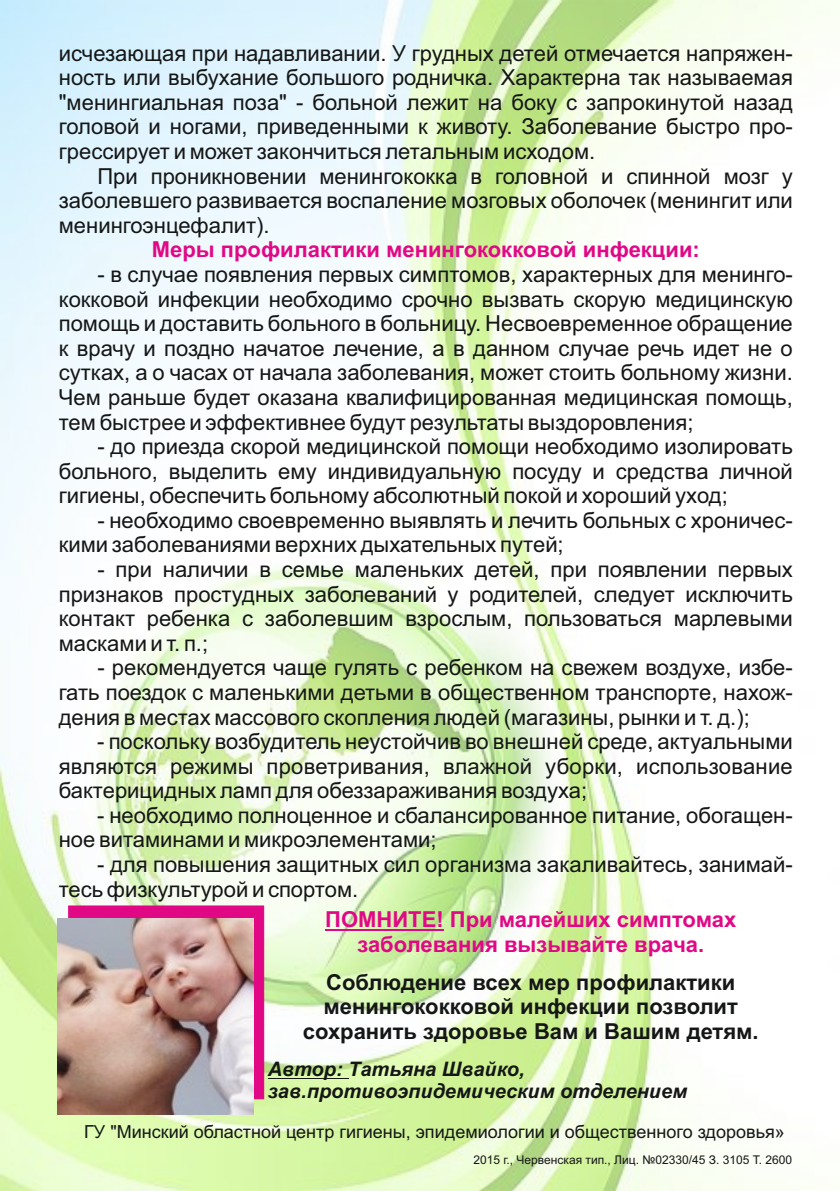
<style>
.page{position:relative;width:840px;height:1191px;background:#fff}
.page>*{position:absolute;margin:0;border:0;box-sizing:border-box;transform-origin:0 0}
.t1{font:22px/24.6px "Arial";color:#151616;text-align:justify}
.t2{font:700 22px/24.6px "Arial";color:#e10886;text-align:center}
.t3{font:700 22px/24.6px "Arial";color:#151616;text-align:center}
.t4{font:italic 700 20px/22.4px "Arial";color:#151616}
.t5{font:18px "Arial";color:#151616}
.t6{font:12px "Arial";color:#151616}
</style>
<div class="page">
<img style="left:1px;top:1px;width:837px;height:1190px">
<svg style="left:68px;top:905px;width:196px;height:194px;background:#e1158b"></svg>
<img style="left:57px;top:918px;width:196px;height:196px">
<hr style="left:325px;top:929px;width:118px;height:1px;background:#e10886">
<hr style="left:267px;top:1078px;width:81px;height:1px;background:#151616">
<p class="t1" style="left:59px;top:43px;width:735px">исчезающая при надавливании. У грудных детей отмечается напряжен&shy;ность или выбухание большого родничка. Характерна так называемая "менингиальная поза" - больной лежит на боку с запрокинутой назад головой и ногами, приведенными к животу. Заболевание быстро про&shy;грессирует и может закончиться летальным исходом.</p>
<p class="t1" style="left:59px;top:166px;width:735px;text-indent:39px">При проникновении менингококка в головной и спинной мозг у заболевшего развивается воспаление мозговых оболочек (менингит или менингоэнцефалит).</p>
<p class="t2" style="left:152px;top:239px;width:549px">Меры профилактики менингококковой инфекции:</p>
<p class="t1" style="left:59px;top:264px;width:735px;text-indent:39px">- в случае появления первых симптомов, характерных для менинго&shy;кокковой инфекции необходимо срочно вызвать скорую медицинскую помощь и доставить больного в больницу. Несвоевременное обращение к врачу и поздно начатое лечение, а в данном случае речь идет не о сутках, а о часах от начала заболевания, может стоить больному жизни.<br>Чем раньше будет оказана квалифицированная медицинская помощь, тем быстрее и эффективнее будут результаты выздоровления;</p>
<p class="t1" style="left:59px;top:436px;width:735px;text-indent:39px">- до приезда скорой медицинской помощи необходимо изолировать больного, выделить ему индивидуальную посуду и средства личной гигиены, обеспечить больному абсолютный покой и хороший уход;</p>
<p class="t1" style="left:59px;top:510px;width:735px;text-indent:39px">- необходимо своевременно выявлять и лечить больных с хроничес&shy;кими заболеваниями верхних дыхательных путей;</p>
<p class="t1" style="left:59px;top:559px;width:735px;text-indent:39px">- при наличии в семье маленьких детей, при появлении первых признаков простудных заболеваний у родителей, следует исключить контакт ребенка с заболевшим взрослым, пользоваться марлевыми масками и т. п.;</p>
<p class="t1" style="left:59px;top:657px;width:735px;text-indent:39px">- рекомендуется чаще гулять с ребенком на свежем воздухе, избе&shy;гать поездок с маленькими детьми в общественном транспорте, нахож&shy;дения в местах массового скопления людей (магазины, рынки и т. д.);</p>
<p class="t1" style="left:59px;top:731px;width:735px;text-indent:39px">- поскольку возбудитель неустойчив во внешней среде, актуальными являются режимы проветривания, влажной уборки, использование бактерицидных ламп для обеззараживания воздуха;</p>
<p class="t1" style="left:59px;top:805px;width:735px;text-indent:39px">- необходимо полноценное и сбалансированное питание, обогащен&shy;ное витаминами и микроэлементами;</p>
<p class="t1" style="left:59px;top:854px;width:735px;text-indent:39px">- для повышения защитных сил организма закаливайтесь, занимай&shy;тесь физкультурой и спортом.</p>
<p class="t2" style="left:325px;top:909px;width:412px">ПОМНИТЕ! При малейших симптомах заболевания вызывайте врача.</p>
<p class="t3" style="left:303px;top:971px;width:457px">Соблюдение всех мер профилактики менингококковой инфекции позволит сохранить здоровье Вам и Вашим детям.</p>
<p class="t4" style="left:267px;top:1059px;width:420px">Автор: Татьяна Швайко, зав.противоэпидемическим отделением</p>
<p class="t5" style="left:84px;top:1125px;width:701px">ГУ "Минский областной центр гигиены, эпидемиологии и общественного здоровья»</p>
<p class="t6" style="left:473px;top:1155px;width:320px">2015 г., Червенская тип., Лиц. №02330/45 З. 3105 Т. 2600</p>
</div>
